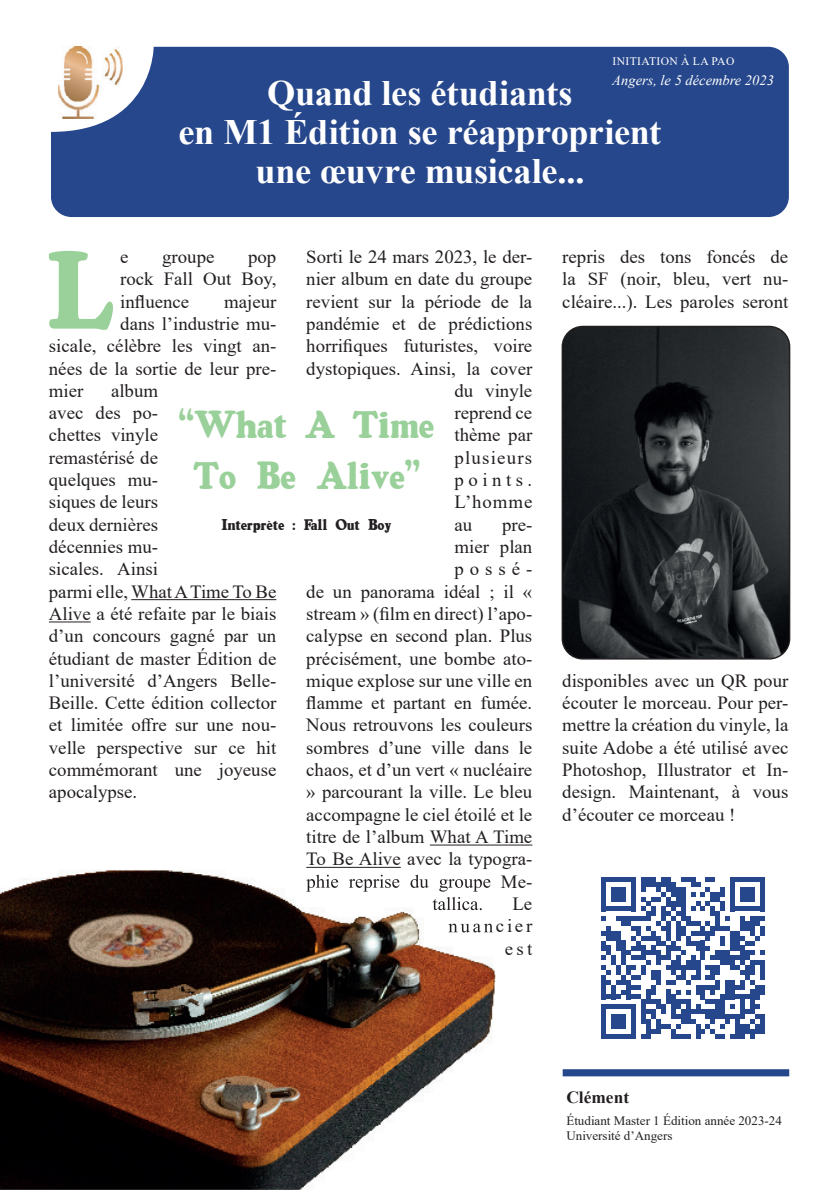
<style>
.page{position:relative;width:840px;height:1191px;background:#fff}
.page>*{position:absolute;margin:0;border:0;box-sizing:border-box;transform-origin:0 0}
.t1{font:121.8px "Algarve";color:#9ad099}
.t2{font:42.8px/51.4px "Algarve";color:#9ad099;text-align:center}
.t3{font:700 35.8px/38.6px "Times New Roman";letter-spacing:-.01em;color:#fff;text-align:center}
.t4{font:18.6px/22.2px "Times New Roman";color:#231f20;text-align:justify}
.t5{font:18.6px/22.2px "Times New Roman";letter-spacing:.145em;color:#231f20;text-align:right}
.t6{font:18.6px "Times New Roman";letter-spacing:.065em;color:#231f20}
.t7{font:17.2px "Algarve";color:#231f20}
.t8{font:700 17.2px "Times New Roman";color:#231f20}
.t9{font:italic 14.2px "Times New Roman";color:#fff}
.t10{font:12.8px/15.4px "Times New Roman";color:#231f20}
.t11{font:11.4px "Times New Roman";letter-spacing:.035em;color:#fff}
</style>
<div class="page">
<hr style="left:131px;top:599px;width:145px;height:1px;background:#231f20">
<hr style="left:49px;top:621px;width:42px;height:1px;background:#231f20">
<hr style="left:429px;top:844px;width:103px;height:1px;background:#231f20">
<hr style="left:306px;top:867px;width:94px;height:1px;background:#231f20">
<img style="left:0;top:870px;width:495px;height:319px">
<img style="left:306px;top:874px;width:189px;height:17px">
<img style="left:432px;top:897px;width:63px;height:13px">
<img style="left:448px;top:919px;width:47px;height:13px">
<img style="left:563px;top:326px;width:226px;height:333px">
<div style="left:561px;top:326px;width:228px;height:333px;border:1px solid #231f20;border-radius:20px"></div>
<div style="left:562px;top:1069px;width:226px;height:7px;background:#26478b"></div>
<svg style="left:601px;top:877px;width:163px;height:161px"></svg>
<div style="left:51px;top:47px;width:737px;height:170px;background:#26478b"></div>
<p class="t11" style="left:612px;top:53px;width:123px">INITIATION À LA PAO</p>
<p class="t9" style="left:612px;top:71px;width:163px">Angers, le 5 décembre 2023</p>
<h3 class="t3" style="left:178px;top:73px;width:484px">Quand les étudiants<br>en M1 Édition se réapproprient une œuvre musicale...</h3>
<p class="t4" style="left:306px;top:245px;width:227px">Sorti le 24 mars 2023, le der-</p>
<p class="t4" style="left:306px;top:267px;width:227px">nier album en date du groupe</p>
<p class="t4" style="left:306px;top:290px;width:227px">revient sur la période de la</p>
<p class="t4" style="left:306px;top:312px;width:227px">pandémie et de prédictions</p>
<p class="t4" style="left:306px;top:334px;width:227px">horrifiques futuristes, voire</p>
<p class="t4" style="left:306px;top:357px;width:227px">dystopiques. Ainsi, la cover</p>
<p class="t4" style="left:454px;top:379px;width:79px">du vinyle</p>
<p class="t4" style="left:454px;top:401px;width:79px">reprend ce</p>
<p class="t4" style="left:454px;top:423px;width:79px">thème par</p>
<p class="t6" style="left:454px;top:444px;width:79px">plusieurs</p>
<p class="t4" style="left:454px;top:468px;width:79px">points.</p>
<p class="t4" style="left:454px;top:490px;width:79px">L’homme</p>
<p class="t4" style="left:454px;top:513px;width:19px">au</p>
<h1 class="t1" style="left:46px;top:228px;width:68px">L</h1>
<p class="t4" style="left:120px;top:245px;width:10px">e</p>
<p class="t4" style="left:162px;top:245px;width:54px">groupe</p>
<p class="t4" style="left:120px;top:245px;width:157px;text-indent:128px">pop rock Fall Out Boy, influence</p>
<p class="t4" style="left:224px;top:290px;width:54px">majeur</p>
<p class="t4" style="left:120px;top:312px;width:157px">dans l’industrie mu-</p>
<p class="t4" style="left:49px;top:334px;width:229px">sicale, célèbre les vingt an-</p>
<p class="t4" style="left:49px;top:357px;width:229px">nées de la sortie de leur pre-</p>
<p class="t4" style="left:49px;top:379px;width:36px">mier</p>
<p class="t4" style="left:49px;top:379px;width:229px;text-align:left;text-indent:62px">album<br>avec des po-<br>chettes vinyle<br>remastérisé de<br>quelques mu-<br>siques de leurs<br>deux dernières<br>décennies mu-<br>sicales. Ainsi<br>parmi elle, WhatA Time To Be<br>Alive a été refaite par le biais d’un concours gagné par un étudiant de master Édition de l’université d’Angers Belle-<br>Beille. Cette édition collector et limitée offre sur une nou&shy;velle perspective sur ce hit commémorant une joyeuse apocalypse.</p>
<h2 class="t2" style="left:178px;top:398px;width:257px">“What A Time<br>To Be Alive”</h2>
<p class="t7" style="left:221px;top:516px;width:171px">Interprète : Fall Out Boy</p>
<p class="t4" style="left:306px;top:513px;width:227px;text-align:right">pre-<br>mier plan<br>possé-<br>de un panorama idéal ; il « stream » (film en direct) l’apo&shy;calypse en second plan. Plus précisément, une bombe ato&shy;mique explose sur une ville en flamme et partant en fumée.<br>Nous retrouvons les couleurs sombres d’une ville dans le chaos, et d’un vert « nucléaire » parcourant la ville. Le bleu accompagne le ciel étoilé et le titre de l’album What A Time<br>To Be Alive avec la typogra-</p>
<p class="t5" style="left:448px;top:892px;width:85px">Le nuancier est</p>
<p class="t4" style="left:562px;top:245px;width:227px">repris des tons foncés de la SF (noir, bleu, vert nu&shy;cléaire...). Les paroles seront</p>
<p class="t4" style="left:562px;top:669px;width:227px">disponibles avec un QR pour écouter le morceau. Pour per&shy;mettre la création du vinyle, la suite Adobe a été utilisé avec Photoshop, Illustrator et In&shy;design. Maintenant, à vous d’écouter ce morceau !</p>
<p class="t8" style="left:566px;top:1085px;width:64px">Clément</p>
<p class="t10" style="left:566px;top:1112px;width:217px">Étudiant Master 1 Édition année 2023-24<br>Université d’Angers</p>
</div>
